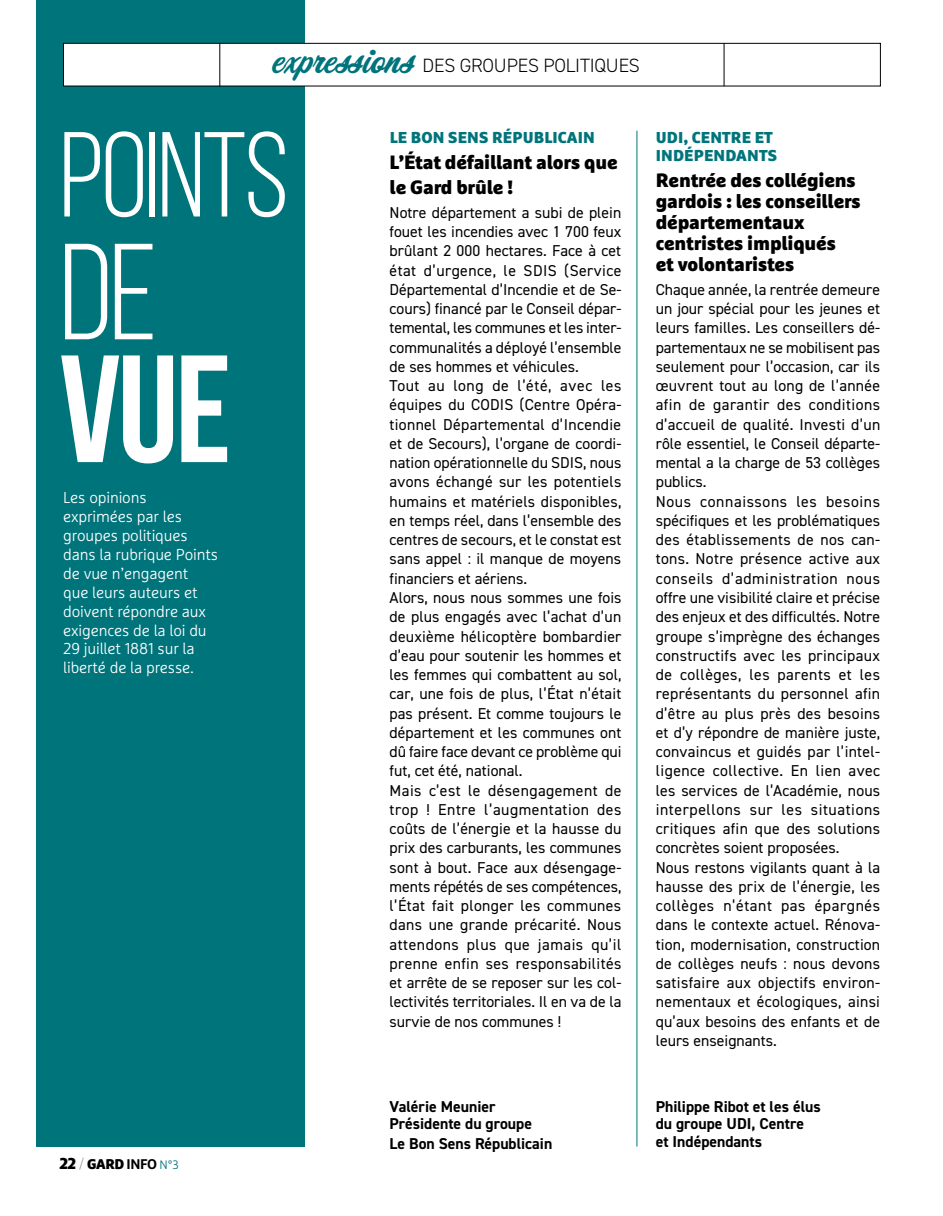
<style>
.page{position:relative;width:943px;height:1216px;background:#fff}
.page>*{position:absolute;margin:0;border:0;box-sizing:border-box;transform-origin:0 0}
.t1{font:700 152.25px "Bebas Neue";color:#fff}
.t2{font:136.33px "Bebas Neue";color:#fff}
.t3{font:120.4px "Bebas Neue";letter-spacing:-.02em;color:#fff}
.t4{font:900 19.25px/21px "Marselis Pro";letter-spacing:-.01em;color:#000}
.t5{font:300 19.25px "DIN2014";letter-spacing:-.01em;color:#000}
.t6{font:15.75px/19.2px "DIN2014";letter-spacing:.005em;color:#000}
.t7{font:300 15.75px/18.9px "Marselis Pro";letter-spacing:-.01em;color:#fff}
.t8{font:700 15.75px/17.5px "DIN2014";color:#000}
.t9{font:900 15.75px/17.5px "Marselis Pro";letter-spacing:.01em;color:#00747b}
.t10{font:900 14px "Marselis Pro";color:#000}
.s1{font-family:"Corner Store JF";font-weight:400;font-size:31.5px;color:#00747b}
.s2{font-size:15.75px}
.s3{font-family:"Acumin Pro";font-weight:100;font-size:15.75px}
.s4{font-weight:700}
.s5{font-weight:300;font-size:12.25px;color:#00747b}
</style>
<div class="page">
<div style="left:36px;top:0;width:269px;height:1146px;background:#00747b"></div>
<hr style="left:636px;top:131px;width:1px;height:1015px;background:#00747b">
<div style="left:63px;top:43px;width:817px;height:43px;background:#fff"></div>
<div style="left:63px;top:43px;width:817px;height:43px;border:1px solid #000"></div>
<hr style="left:219px;top:43px;width:1px;height:43px;background:#000">
<hr style="left:723px;top:43px;width:1px;height:43px;background:#000">
<p class="t5" style="left:272px;top:54px;width:369px"><span class="s1">expressions</span> DES GROUPES POLITIQUES</p>
<h3 class="t3" style="left:60px;top:110px;width:231px">POINTS</h3>
<h2 class="t2" style="left:60px;top:219px;width:99px">DE</h2>
<h1 class="t1" style="left:60px;top:326px;width:173px">VUE</h1>
<p class="t7" style="left:63px;top:488px;width:156px">Les opinions exprimées par les groupes politiques dans la rubrique Points de vue n’engagent<br>que leurs auteurs et doivent répondre aux exigences de la loi du<br>29 juillet 1881 sur la liberté de la presse.</p>
<p class="t9" style="left:389px;top:128px;width:207px">LE BON SENS RÉPUBLICAIN</p>
<p class="t4" style="left:389px;top:150px;width:229px;line-height:24.5px">L’État défaillant alors que le Gard brûle !</p>
<p class="t6" style="left:389px;top:202px;width:233px">Notre département a subi de plein fouet les incendies avec 1 700 feux brûlant 2 000 hectares. Face à cet état d’urgence, le SDIS (Service<br>Départemental d’Incendie et de Se&shy;cours) financé par le Conseil dépar&shy;temental, les communes et les inter&shy;communalités a déployé l’ensemble de ses hommes et véhicules.<br>Tout au long de l’été, avec les équipes du CODIS (Centre Opéra&shy;tionnel Départemental d’Incendie et de Secours), l’organe de coordi&shy;nation opérationnelle du SDIS, nous avons échangé sur les potentiels humains et matériels disponibles, en temps réel, dans l’ensemble des centres de secours, et le constat est sans appel : il manque de moyens financiers et aériens.<br>Alors, nous nous sommes une fois de plus engagés avec l’achat d’un deuxième hélicoptère bombardier d’eau pour soutenir les hommes et les femmes qui combattent au sol, car, une fois de plus, l’État n’était pas présent. Et comme toujours le département et les communes ont dû faire face devant ce problème qui fut, cet été, national.<br>Mais c’est le désengagement de trop ! Entre l’augmentation des coûts de l’énergie et la hausse du prix des carburants, les communes sont à bout. Face aux désengage&shy;ments répétés de ses compétences, l’État fait plonger les communes dans une grande précarité. Nous attendons plus que jamais qu’il prenne enfin ses responsabilités et arrête de se reposer sur les col&shy;lectivités territoriales. Il en va de la survie de nos communes !</p>
<p class="t9" style="left:656px;top:128px;width:123px">UDI, CENTRE ET<br>INDÉPENDANTS</p>
<p class="t4" style="left:655px;top:169px;width:206px">Rentrée des collégiens gardois : les conseillers départementaux centristes impliqués<br>et volontaristes</p>
<p class="t6" style="left:655px;top:279px;width:226px">Chaque année, la rentrée demeure un jour spécial pour les jeunes et leurs familles. Les conseillers dé&shy;partementaux ne se mobilisent pas seulement pour l’occasion, car ils œuvrent tout au long de l’année afin de garantir des conditions d’accueil de qualité. Investi d’un rôle essentiel, le Conseil départe&shy;mental a la charge de 53 collèges publics.<br>Nous connaissons les besoins spécifiques et les problématiques des établissements de nos can&shy;tons. Notre présence active aux conseils d’administration nous offre une visibilité claire et précise des enjeux et des difficultés. Notre groupe s’imprègne des échanges constructifs avec les principaux de collèges, les parents et les représentants du personnel afin d’être au plus près des besoins et d’y répondre de manière juste, convaincus et guidés par l’intel&shy;ligence collective. En lien avec les services de l’Académie, nous interpellons sur les situations critiques afin que des solutions concrètes soient proposées.<br>Nous restons vigilants quant à la hausse des prix de l’énergie, les collèges n’étant pas épargnés dans le contexte actuel. Rénova&shy;tion, modernisation, construction de collèges neufs : nous devons satisfaire aux objectifs environ&shy;nementaux et écologiques, ainsi qu’aux besoins des enfants et de leurs enseignants.</p>
<p class="t10" style="left:60px;top:1155px;width:121px"><span class="s2">22</span> <span class="s3">/</span> GARD <span class="s4">INFO</span> <span class="s5">N°3</span></p>
<p class="t8" style="left:389px;top:1097px;width:144px">Valérie Meunier<br>Présidente du groupe</p>
<p class="t8" style="left:389px;top:1134px;width:164px">Le Bon Sens Républicain</p>
<p class="t8" style="left:655px;top:1097px;width:166px">Philippe Ribot et les élus du groupe UDI, Centre et Indépendants</p>
</div>
